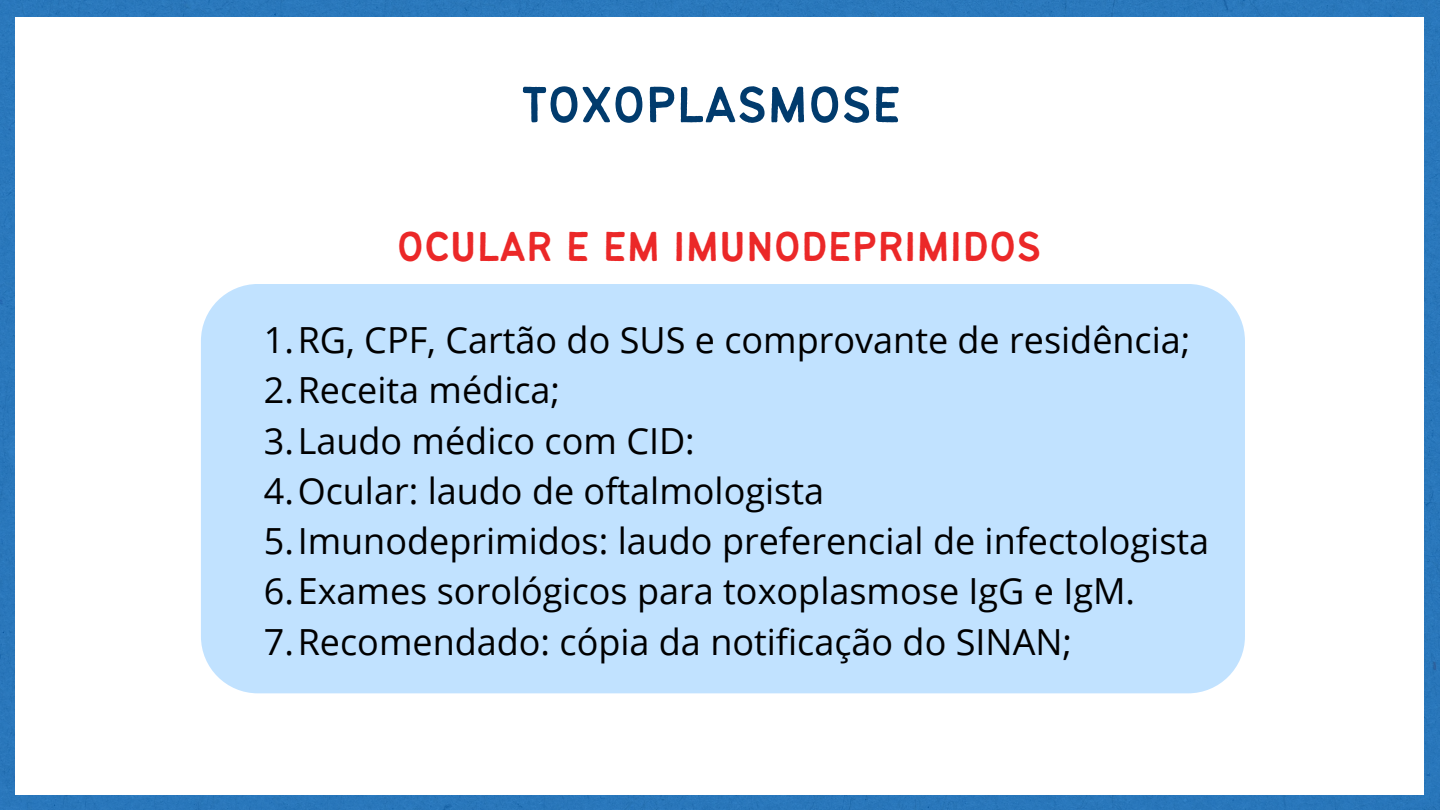
<style>
.page{position:relative;width:1440px;height:810px;background:#2a77bb}
.page>*{position:absolute;margin:0;border:0;box-sizing:border-box;transform-origin:0 0}
.t1{font:56px "Bantayog";color:#013b6d}
.t2{font:46px "Bantayog";color:#eb2828}
.t3{font:36px "Open Sans";color:#000}
</style>
<div class="page">
<div style="left:15px;top:17px;width:1409px;height:777px;background:#fff"></div>
<div style="left:201px;top:284px;width:1044px;height:409px;background:#c1e2ff;border-radius:57px"></div>
<p class="t1" style="left:522px;top:83px;width:381px">TOXOPLASMOSE</p>
<p class="t2" style="left:397px;top:228px;width:646px">OCULAR E EM IMUNODEPRIMIDOS</p>
<p class="t3" style="left:264px;top:315px;width:928px">1.RG, CPF, Cartão do SUS e comprovante de residência;</p>
<p class="t3" style="left:264px;top:365px;width:298px">2.Receita médica;</p>
<p class="t3" style="left:264px;top:415px;width:432px">3.Laudo médico com CID:</p>
<p class="t3" style="left:264px;top:465px;width:562px">4.Ocular: laudo de oftalmologista</p>
<p class="t3" style="left:264px;top:516px;width:947px">5.Imunodeprimidos: laudo preferencial de infectologista</p>
<p class="t3" style="left:264px;top:566px;width:873px">6.Exames sorológicos para toxoplasmose IgG e IgM.</p>
<p class="t3" style="left:264px;top:616px;width:810px">7.Recomendado: cópia da notificação do SINAN;</p>
</div>
